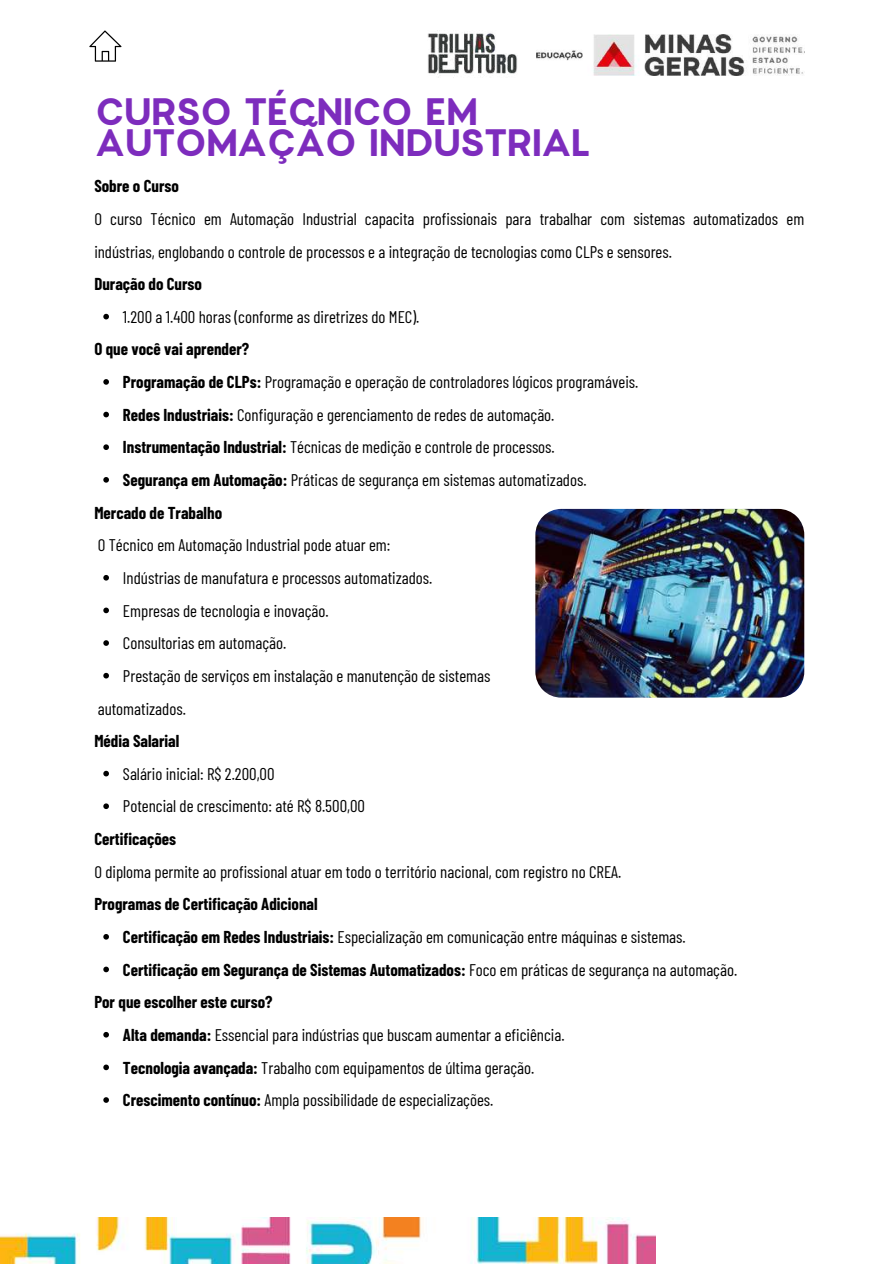
<style>
.page{position:relative;width:894px;height:1264px;background:#fff}
.page>*{position:absolute;margin:0;border:0;box-sizing:border-box;transform-origin:0 0}
.t1{font:700 37.5px/30.3px "Charlevoix Pro";letter-spacing:-.04em;color:#7d2cbd}
.t2{font:16.8px/32.7px "Barlow Condensed";color:#000}
.t3{font:700 16.8px "Barlow Condensed";color:#000}
.s1{font-weight:700}
.s2{font-weight:400}
</style>
<div class="page">
<img style="left:428px;top:30px;width:89px;height:48px">
<img style="left:536px;top:35px;width:267px;height:41px">
<img style="left:0;top:1217px;width:654px;height:46px">
<svg style="left:103px;top:314px;width:6px;height:5px"></svg>
<svg style="left:103px;top:379px;width:6px;height:6px"></svg>
<svg style="left:103px;top:412px;width:6px;height:5px"></svg>
<svg style="left:103px;top:444px;width:6px;height:6px"></svg>
<svg style="left:103px;top:477px;width:6px;height:5px"></svg>
<svg style="left:103px;top:575px;width:6px;height:5px"></svg>
<svg style="left:103px;top:607px;width:6px;height:6px"></svg>
<svg style="left:103px;top:640px;width:6px;height:6px"></svg>
<svg style="left:103px;top:673px;width:6px;height:5px"></svg>
<svg style="left:103px;top:770px;width:6px;height:6px"></svg>
<svg style="left:103px;top:803px;width:6px;height:6px"></svg>
<svg style="left:103px;top:934px;width:6px;height:5px"></svg>
<svg style="left:103px;top:966px;width:6px;height:6px"></svg>
<svg style="left:103px;top:1031px;width:6px;height:6px"></svg>
<svg style="left:103px;top:1064px;width:6px;height:6px"></svg>
<svg style="left:103px;top:1097px;width:6px;height:5px"></svg>
<svg style="left:89px;top:30px;width:32px;height:32px"></svg>
<img style="left:535px;top:509px;width:269px;height:188px">
<h1 class="t1" style="left:94px;top:95px;width:498px">CURSO TÉCNICO EM<br>AUTOMAÇÃO INDUSTRIAL</h1>
<p class="t3" style="left:94px;top:175px;width:86px">Sobre o Curso</p>
<p class="t2" style="left:94px;top:202px;width:711px">O curso Técnico em Automação Industrial capacita profissionais para trabalhar com sistemas automatizados em indústrias, englobando o controle de processos e a integração de tecnologias como CLPs e sensores.</p>
<p class="t3" style="left:94px;top:273px;width:109px">Duração do Curso</p>
<p class="t2" style="left:123px;top:300px;width:298px">1.200 a 1.400 horas (conforme as diretrizes do MEC).</p>
<p class="t3" style="left:94px;top:338px;width:156px">O que você vai aprender?</p>
<p class="t2" style="left:123px;top:365px;width:516px"><span class="s1">Programação de CLPs:</span> Programação e operação de controladores lógicos programáveis.</p>
<p class="t2" style="left:123px;top:397px;width:433px"><span class="s1">Redes Industriais:</span> Configuração e gerenciamento de redes de automação.</p>
<p class="t2" style="left:123px;top:430px;width:433px"><span class="s1">Instrumentação Industrial:</span> Técnicas de medição e controle de processos.</p>
<p class="t2" style="left:123px;top:463px;width:465px"><span class="s1">Segurança em Automação:</span> Práticas de segurança em sistemas automatizados.</p>
<p class="t3" style="left:94px;top:502px;width:129px">Mercado de Trabalho</p>
<p class="t2" style="left:98px;top:528px;width:294px">O Técnico em Automação Industrial pode atuar em:</p>
<p class="t2" style="left:123px;top:561px;width:311px">Indústrias de manufatura e processos automatizados.</p>
<p class="t2" style="left:123px;top:593px;width:207px">Empresas de tecnologia e inovação.</p>
<p class="t2" style="left:123px;top:626px;width:165px">Consultorias em automação.</p>
<p class="t2" style="left:123px;top:658px;width:369px">Prestação de serviços em instalação e manutenção de sistemas</p>
<p class="t2" style="left:98px;top:691px;width:90px">automatizados.</p>
<p class="t3" style="left:94px;top:730px;width:86px">Média Salarial</p>
<p class="t2" style="left:123px;top:756px;width:243px">Salário inicial: R$ 2.200,00<br>Potencial de crescimento: até R$ 8.500,00</p>
<p class="t3" style="left:94px;top:828px;width:83px">Certificações</p>
<p class="t2" style="left:94px;top:854px;width:528px">O diploma permite ao profissional atuar em todo o território nacional, com registro no CREA.</p>
<p class="t3" style="left:94px;top:893px;width:225px">Programas de Certificação Adicional</p>
<p class="t2" style="left:123px;top:919px;width:564px"><span class="s1">Certificação em Redes Industriais:</span> Especialização em comunicação entre máquinas e sistemas.</p>
<p class="t3" style="left:123px;top:958px;width:615px">Certificação em Segurança de Sistemas Automatizados: <span class="s2">Foco em práticas de segurança na automação.</span></p>
<p class="t3" style="left:94px;top:991px;width:180px">Por que escolher este curso?</p>
<p class="t2" style="left:123px;top:1017px;width:443px"><span class="s1">Alta demanda:</span> Essencial para indústrias que buscam aumentar a eficiência.</p>
<p class="t2" style="left:123px;top:1050px;width:413px"><span class="s1">Tecnologia avançada:</span> Trabalho com equipamentos de última geração.</p>
<p class="t2" style="left:123px;top:1083px;width:372px"><span class="s1">Crescimento contínuo:</span> Ampla possibilidade de especializações.</p>
</div>
